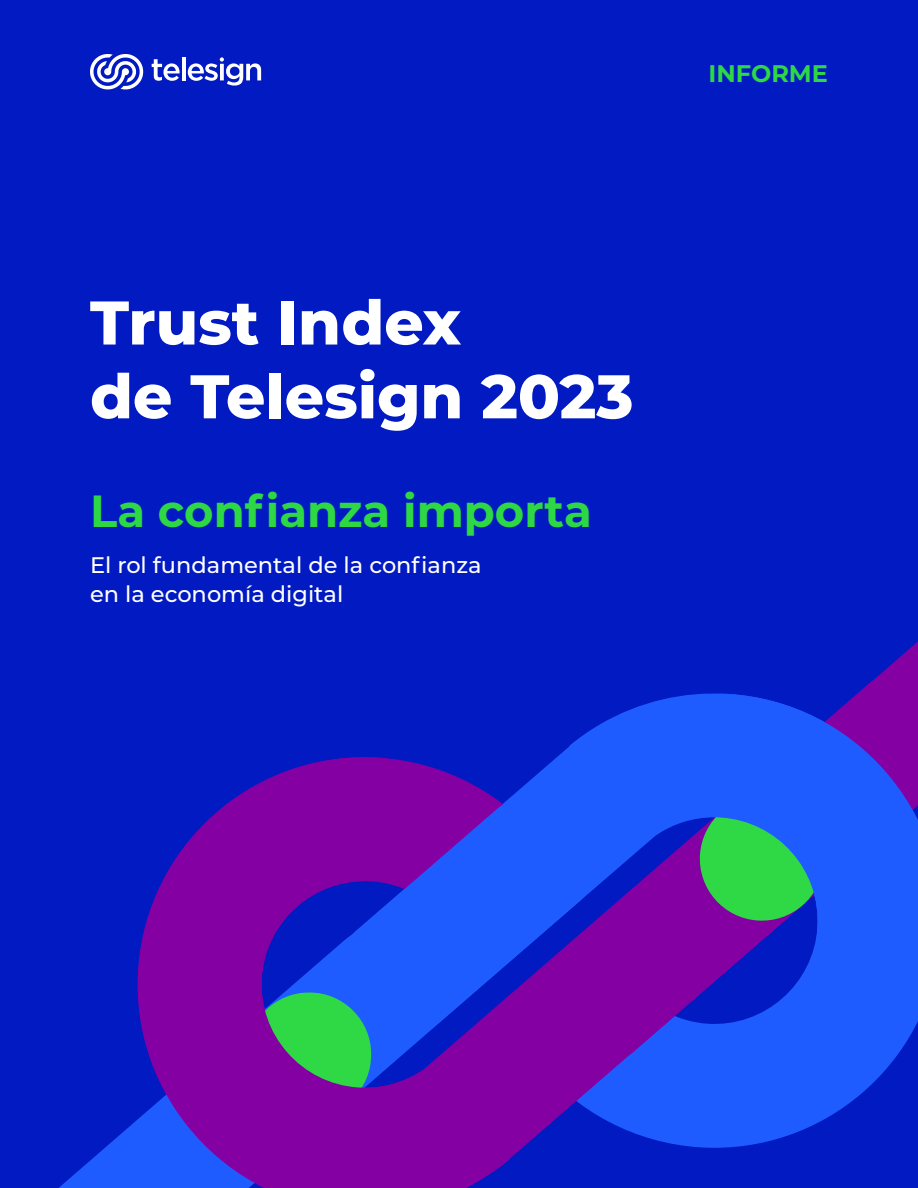
<style>
.page{position:relative;width:918px;height:1188px;background:#011ac2}
.page>*{position:absolute;margin:0;border:0;box-sizing:border-box;transform-origin:0 0}
.t1{font:800 61.5px/73.8px "Montserrat";color:#fff}
.t2{font:700 45px "Montserrat";color:#2ed845}
.t3{font:700 24px "Montserrat";color:#2ed845}
.t4{font:500 22.5px/28.5px "Montserrat";color:#fff}
</style>
<div class="page">
<svg style="left:152px;top:59px;width:28px;height:22px"></svg>
<hr style="left:182px;top:57px;width:4px;height:23px;background:#fff">
<svg style="left:188px;top:57px;width:73px;height:29px"></svg>
<svg style="left:90px;top:54px;width:53px;height:35px"></svg>
<svg style="left:523px;top:785px;width:366px;height:363px;fill:#1f5cff"></svg>
<svg style="left:518px;top:787px;width:89px;height:365px"></svg>
<svg style="left:525px;top:641px;width:393px;height:425px"></svg>
<svg style="left:59px;top:1126px;width:71px;height:62px"></svg>
<svg style="left:661px;top:692px;width:257px;height:301px;background:#324fd2"></svg>
<svg style="left:130px;top:757px;width:388px;height:431px;fill:#8500a3"></svg>
<p class="t3" style="left:709px;top:56px;width:121px">INFORME</p>
<p class="t1" style="left:90px;top:282px;width:545px">Trust Index<br>de Telesign 2023</p>
<p class="t2" style="left:90px;top:478px;width:503px">La confianza importa</p>
<p class="t4" style="left:90px;top:550px;width:393px">El rol fundamental de la confianza en la economía digital</p>
</div>
